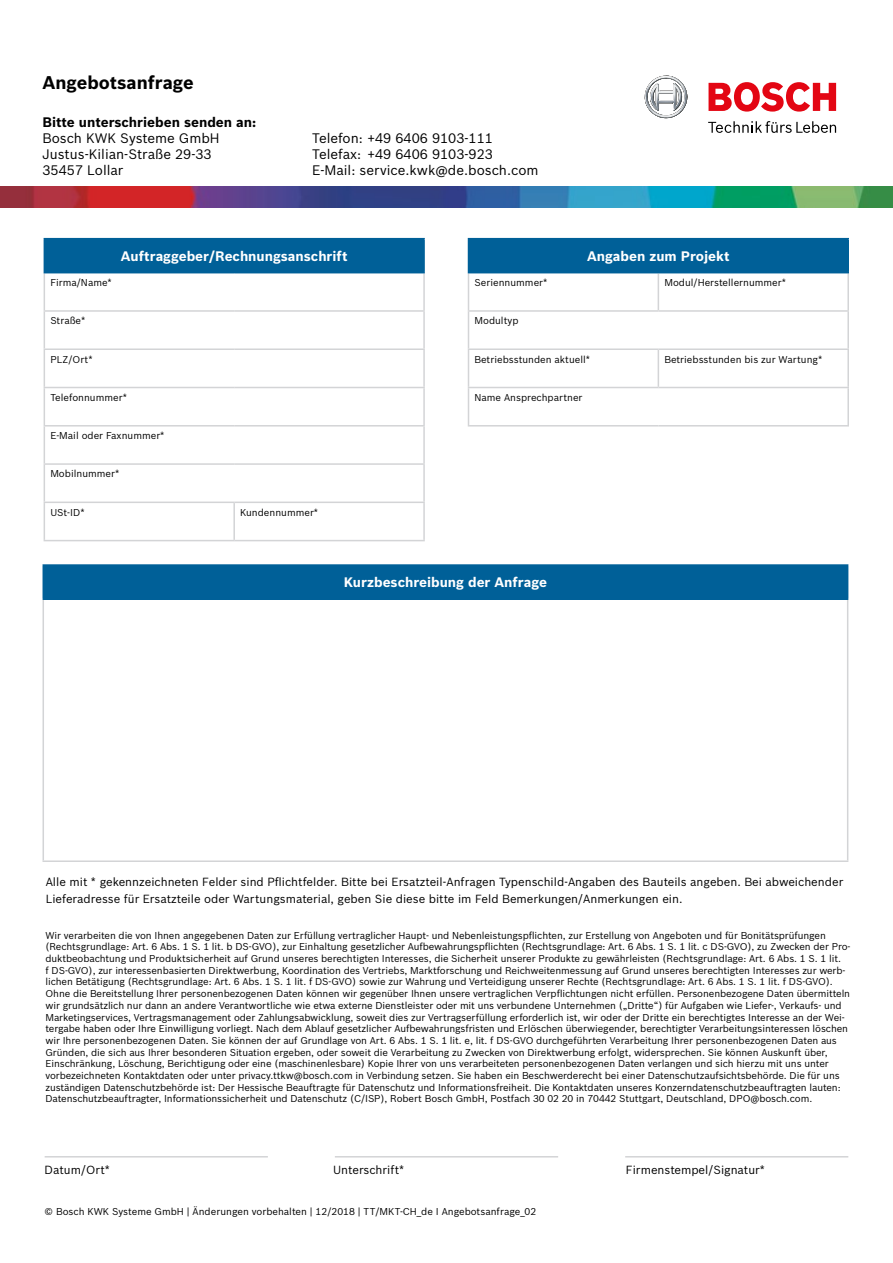
<style>
.page{position:relative;width:893px;height:1263px;background:#fff}
.page>*{position:absolute;margin:0;border:0;box-sizing:border-box;transform-origin:0 0}
.t1{font:700 18px "Bosch Sans";color:#000}
.t2{font:13.5px/16.2px "Bosch Sans";color:#000}
.t3{font:700 13.5px "Bosch Sans";color:#fff}
.t4{font:700 13.5px "Bosch Sans";color:#000}
.t5{font:11.55px/16.5px "Bosch Sans";color:#000}
.t6{font:9.75px/11.7px "Bosch Sans";letter-spacing:-.01em;color:#000}
</style>
<div class="page">
<svg style="left:645px;top:76px;width:42px;height:42px"></svg>
<svg style="left:708px;top:82px;width:128px;height:30px"></svg>
<svg style="left:708px;top:121px;width:128px;height:12px"></svg>
<img style="left:0;top:187px;width:893px;height:20px">
<hr style="left:45px;top:1156px;width:223px;height:1px;background:#d3d4d6">
<hr style="left:335px;top:1156px;width:223px;height:1px;background:#d3d4d6">
<hr style="left:625px;top:1156px;width:223px;height:1px;background:#d3d4d6">
<div style="left:44px;top:239px;width:380px;height:34px;background:#006098"></div>
<hr style="left:44px;top:273px;width:1px;height:37px;background:#d3d4d6">
<hr style="left:423px;top:273px;width:2px;height:37px;background:#d3d4d6">
<hr style="left:44px;top:310px;width:190px;height:2px;background:#d3d4d6">
<hr style="left:44px;top:312px;width:1px;height:36px;background:#d3d4d6">
<hr style="left:234px;top:310px;width:191px;height:2px;background:#d3d4d6">
<hr style="left:423px;top:312px;width:2px;height:36px;background:#d3d4d6">
<hr style="left:44px;top:348px;width:190px;height:2px;background:#d3d4d6">
<hr style="left:44px;top:350px;width:1px;height:37px;background:#d3d4d6">
<hr style="left:234px;top:348px;width:191px;height:2px;background:#d3d4d6">
<hr style="left:423px;top:350px;width:2px;height:37px;background:#d3d4d6">
<hr style="left:44px;top:387px;width:190px;height:1px;background:#d3d4d6">
<hr style="left:44px;top:388px;width:1px;height:37px;background:#d3d4d6">
<hr style="left:234px;top:387px;width:191px;height:1px;background:#d3d4d6">
<hr style="left:423px;top:388px;width:2px;height:37px;background:#d3d4d6">
<hr style="left:44px;top:425px;width:190px;height:1px;background:#d3d4d6">
<hr style="left:44px;top:426px;width:1px;height:37px;background:#d3d4d6">
<hr style="left:234px;top:425px;width:191px;height:1px;background:#d3d4d6">
<hr style="left:423px;top:426px;width:2px;height:37px;background:#d3d4d6">
<hr style="left:44px;top:463px;width:190px;height:2px;background:#d3d4d6">
<hr style="left:44px;top:465px;width:1px;height:37px;background:#d3d4d6">
<hr style="left:234px;top:463px;width:191px;height:2px;background:#d3d4d6">
<hr style="left:423px;top:465px;width:2px;height:37px;background:#d3d4d6">
<hr style="left:44px;top:502px;width:190px;height:1px;background:#d3d4d6">
<hr style="left:44px;top:503px;width:1px;height:37px;background:#d3d4d6">
<hr style="left:234px;top:502px;width:191px;height:1px;background:#d3d4d6">
<hr style="left:233px;top:503px;width:2px;height:37px;background:#d3d4d6">
<hr style="left:423px;top:503px;width:2px;height:37px;background:#d3d4d6">
<hr style="left:44px;top:540px;width:190px;height:1px;background:#d3d4d6">
<hr style="left:234px;top:540px;width:191px;height:1px;background:#d3d4d6">
<hr style="left:44px;top:238px;width:190px;height:1px;background:#006098">
<hr style="left:234px;top:238px;width:191px;height:1px;background:#006098">
<hr style="left:423px;top:239px;width:2px;height:33px;background:#006098">
<hr style="left:234px;top:272px;width:191px;height:1px;background:#006098">
<div style="left:43px;top:565px;width:805px;height:34px;background:#006098"></div>
<hr style="left:43px;top:600px;width:1px;height:260px;background:#d3d4d6">
<hr style="left:847px;top:600px;width:1px;height:260px;background:#d3d4d6">
<hr style="left:43px;top:860px;width:805px;height:2px;background:#d3d4d6">
<hr style="left:43px;top:564px;width:805px;height:2px;background:#006098">
<hr style="left:43px;top:598px;width:805px;height:2px;background:#006098">
<div style="left:468px;top:239px;width:380px;height:34px;background:#006098"></div>
<hr style="left:468px;top:273px;width:1px;height:37px;background:#d3d4d6">
<hr style="left:658px;top:273px;width:1px;height:37px;background:#d3d4d6">
<hr style="left:847px;top:273px;width:2px;height:37px;background:#d3d4d6">
<hr style="left:468px;top:310px;width:190px;height:2px;background:#d3d4d6">
<hr style="left:468px;top:312px;width:1px;height:36px;background:#d3d4d6">
<hr style="left:658px;top:310px;width:191px;height:2px;background:#d3d4d6">
<hr style="left:847px;top:312px;width:2px;height:36px;background:#d3d4d6">
<hr style="left:468px;top:348px;width:190px;height:2px;background:#d3d4d6">
<hr style="left:468px;top:350px;width:1px;height:37px;background:#d3d4d6">
<hr style="left:658px;top:348px;width:191px;height:2px;background:#d3d4d6">
<hr style="left:658px;top:350px;width:1px;height:37px;background:#d3d4d6">
<hr style="left:847px;top:350px;width:2px;height:37px;background:#d3d4d6">
<hr style="left:468px;top:387px;width:190px;height:1px;background:#d3d4d6">
<hr style="left:468px;top:388px;width:1px;height:37px;background:#d3d4d6">
<hr style="left:658px;top:387px;width:191px;height:1px;background:#d3d4d6">
<hr style="left:847px;top:388px;width:2px;height:37px;background:#d3d4d6">
<hr style="left:468px;top:425px;width:190px;height:1px;background:#d3d4d6">
<hr style="left:658px;top:425px;width:191px;height:1px;background:#d3d4d6">
<hr style="left:468px;top:238px;width:190px;height:1px;background:#006098">
<hr style="left:658px;top:238px;width:191px;height:1px;background:#006098">
<hr style="left:847px;top:239px;width:2px;height:33px;background:#006098">
<hr style="left:658px;top:272px;width:191px;height:1px;background:#006098">
<h1 class="t1" style="left:43px;top:69px;width:153px">Angebotsanfrage</h1>
<h2 class="t4" style="left:43px;top:112px;width:215px">Bitte unterschrieben senden an:</h2>
<h2 class="t2" style="left:43px;top:129px;width:179px">Bosch KWK Systeme GmbH<br>Justus-Kilian-Straße 29-33<br>35457 Lollar</h2>
<h2 class="t2" style="left:312px;top:129px;width:228px">Telefon: +49 6406 9103-111<br>Telefax: +49 6406 9103-923<br>E-Mail: service.kwk@de.bosch.com</h2>
<h2 class="t3" style="left:121px;top:246px;width:228px">Auftraggeber/Rechnungsanschrift</h2>
<h2 class="t3" style="left:587px;top:246px;width:144px">Angaben zum Projekt</h2>
<p class="t6" style="left:50px;top:276px;width:63px">Firma/Name*</p>
<p class="t6" style="left:50px;top:314px;width:37px">Straße*</p>
<p class="t6" style="left:50px;top:353px;width:44px">PLZ/Ort*</p>
<p class="t6" style="left:50px;top:391px;width:78px">Telefonnummer*</p>
<p class="t6" style="left:50px;top:429px;width:116px">E-Mail oder Faxnummer*</p>
<p class="t6" style="left:50px;top:467px;width:71px">Mobilnummer*</p>
<p class="t6" style="left:50px;top:506px;width:36px">USt-ID*</p>
<p class="t6" style="left:240px;top:506px;width:80px">Kundennummer*</p>
<p class="t6" style="left:474px;top:276px;width:75px">Seriennummer*</p>
<p class="t6" style="left:664px;top:276px;width:123px">Modul/Herstellernummer*</p>
<p class="t6" style="left:474px;top:314px;width:45px">Modultyp</p>
<p class="t6" style="left:474px;top:353px;width:117px">Betriebsstunden aktuell*</p>
<p class="t6" style="left:664px;top:353px;width:160px">Betriebsstunden bis zur Wartung*</p>
<p class="t6" style="left:474px;top:391px;width:110px">Name Ansprechpartner</p>
<h2 class="t3" style="left:344px;top:572px;width:205px">Kurzbeschreibung der Anfrage</h2>
<p class="t5" style="left:46px;top:873px;width:799px">Alle mit * gekennzeichneten Felder sind Pflichtfelder. Bitte bei Ersatzteil-Anfragen Typenschild-Angaben des Bauteils angeben. Bei abweichender<br>Lieferadresse für Ersatzteile oder Wartungsmaterial, geben Sie diese bitte im Feld Bemerkungen/Anmerkungen ein.</p>
<p class="t6" style="left:45px;top:928px;width:806px">Wir verarbeiten die von Ihnen angegebenen Daten zur Erfüllung vertraglicher Haupt- und Nebenleistungspflichten, zur Erstellung von Angeboten und für Bonitätsprüfungen (Rechtsgrundlage: Art. 6 Abs. 1 S. 1 lit. b DS-GVO), zur Einhaltung gesetzlicher Aufbewahrungspflichten (Rechtsgrundlage: Art. 6 Abs. 1 S. 1 lit. c DS-GVO), zu Zwecken der Pro&shy;duktbeobachtung und Produktsicherheit auf Grund unseres berechtigten Interesses, die Sicherheit unserer Produkte zu gewährleisten (Rechtsgrundlage: Art. 6 Abs. 1 S. 1 lit.<br>f DS-GVO), zur interessenbasierten Direktwerbung, Koordination des Vertriebs, Marktforschung und Reichweitenmessung auf Grund unseres berechtigten Interesses zur werb&shy;lichen Betätigung (Rechtsgrundlage: Art. 6 Abs. 1 S. 1 lit. f DS-GVO) sowie zur Wahrung und Verteidigung unserer Rechte (Rechtsgrundlage: Art. 6 Abs. 1 S. 1 lit. f DS-GVO).<br>Ohne die Bereitstellung Ihrer personenbezogenen Daten können wir gegenüber Ihnen unsere vertraglichen Verpflichtungen nicht erfüllen. Personenbezogene Daten übermitteln wir grundsätzlich nur dann an andere Verantwortliche wie etwa externe Dienstleister oder mit uns verbundene Unternehmen („Dritte“) für Aufgaben wie Liefer-, Verkaufs- und Marketingservices, Vertragsmanagement oder Zahlungsabwicklung, soweit dies zur Vertragserfüllung erforderlich ist, wir oder der Dritte ein berechtigtes Interesse an der Wei&shy;tergabe haben oder Ihre Einwilligung vorliegt. Nach dem Ablauf gesetzlicher Aufbewahrungsfristen und Erlöschen überwiegender, berechtigter Verarbeitungsinteressen löschen wir Ihre personenbezogenen Daten. Sie können der auf Grundlage von Art. 6 Abs. 1 S. 1 lit. e, lit. f DS-GVO durchgeführten Verarbeitung Ihrer personenbezogenen Daten aus Gründen, die sich aus Ihrer besonderen Situation ergeben, oder soweit die Verarbeitung zu Zwecken von Direktwerbung erfolgt, widersprechen. Sie können Auskunft über, Einschränkung, Löschung, Berichtigung oder eine (maschinenlesbare) Kopie Ihrer von uns verarbeiteten personenbezogenen Daten verlangen und sich hierzu mit uns unter vorbezeichneten Kontaktdaten oder unter privacy.ttkw@bosch.com in Verbindung setzen. Sie haben ein Beschwerderecht bei einer Datenschutzaufsichtsbehörde. Die für uns zuständigen Datenschutzbehörde ist: Der Hessische Beauftragte für Datenschutz und Informationsfreiheit. Die Kontaktdaten unseres Konzerndatenschutzbeauftragten lauten:<br>Datenschutzbeauftragter, Informationssicherheit und Datenschutz (C/ISP), Robert Bosch GmbH, Postfach 30 02 20 in 70442 Stuttgart, Deutschland, DPO@bosch.com.</p>
<p class="t5" style="left:45px;top:1161px;width:67px">Datum/Ort*</p>
<p class="t5" style="left:333px;top:1161px;width:73px">Unterschrift*</p>
<p class="t5" style="left:626px;top:1161px;width:141px">Firmenstempel/Signatur*</p>
<p class="t6" style="left:45px;top:1205px;width:493px">© Bosch KWK Systeme GmbH | Änderungen vorbehalten | 12/2018 | TT/MKT-CH_de I Angebotsanfrage_02</p>
</div>
